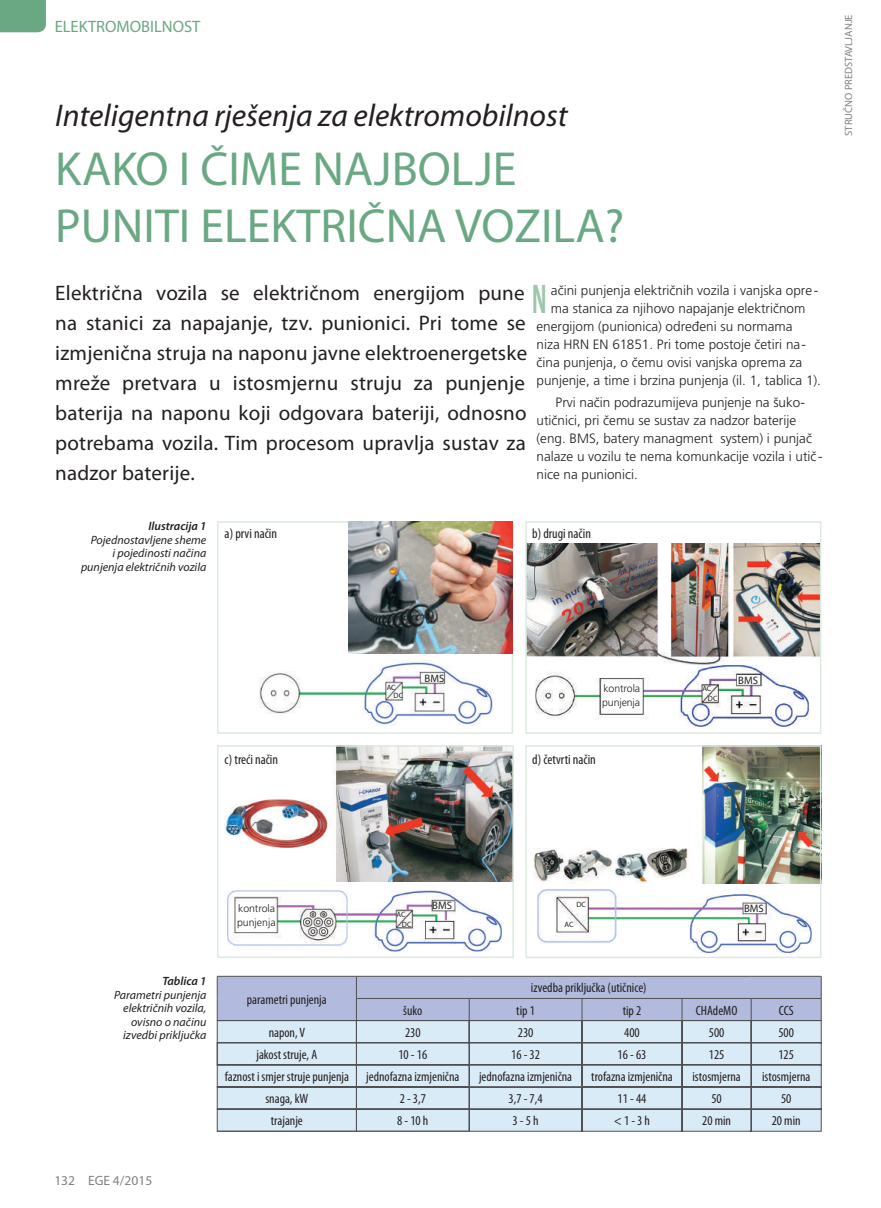
<style>
.page{position:relative;width:881px;height:1208px;background:#fff}
.page>*{position:absolute;margin:0;border:0;box-sizing:border-box;transform-origin:0 0}
.t1{font:900 48px/57.6px "Myriad Pro";color:#6aa883}
.t2{font:700 41.7px "Myriad Pro";color:#a0c5ad;scale:.5 1}
.t3{font:italic 31.5px "Myriad Pro";color:#231f20}
.t4{font:300 21px/30px "Myriad Pro";letter-spacing:.01em;color:#231f20}
.t5{font:16.5px "Myriad Pro";color:#6aa883}
.t6{font:condensed 13.8px "Myriad Pro";color:#231f20}
.t7{font:300 13.5px/18px "Frutiger LT Pro";color:#231f20}
.t8{font:condensed 13.5px "Myriad Pro";color:#231f20}
.t9{font:13.5px "Myriad Pro";color:#808285}
.t10{font:italic 12px/13.5px "Myriad Pro";color:#231f20;text-align:right}
.t11{font:italic 600 12px "Myriad Pro";color:#231f20}
.t12{font:300 condensed 10.8px "Myriad Pro";color:#231f20}
.t13{font:300 10.5px/13.8px "Frutiger LT Pro";letter-spacing:-.01em;color:#231f20}
.t14{font:300 10.5px "Myriad Pro";color:#808285}
.t15{font:300 condensed 7.65px/7.8px "Myriad Pro";letter-spacing:-.01em;color:#231f20}
.s1{font-weight:900}
</style>
<div class="page">
<svg style="left:217px;top:1064px;width:604px;height:67px;background:#cedde9"></svg>
<svg style="left:217px;top:976px;width:604px;height:88px;background:#bfcce3"></svg>
<hr style="left:217px;top:1042px;width:139px;height:1px;background:#505052">
<hr style="left:356px;top:1042px;width:113px;height:1px;background:#505052">
<hr style="left:469px;top:1042px;width:112px;height:1px;background:#505052">
<hr style="left:581px;top:1042px;width:100px;height:1px;background:#505052">
<hr style="left:681px;top:1042px;width:69px;height:1px;background:#505052">
<hr style="left:750px;top:1042px;width:71px;height:1px;background:#505052">
<hr style="left:217px;top:1064px;width:139px;height:1px;background:#505052">
<hr style="left:356px;top:1064px;width:113px;height:1px;background:#505052">
<hr style="left:217px;top:1086px;width:139px;height:1px;background:#505052">
<hr style="left:356px;top:1086px;width:113px;height:1px;background:#505052">
<hr style="left:217px;top:1108px;width:139px;height:1px;background:#505052">
<hr style="left:356px;top:1108px;width:113px;height:1px;background:#505052">
<hr style="left:217px;top:1131px;width:139px;height:1px;background:#505052">
<hr style="left:356px;top:1131px;width:113px;height:1px;background:#505052">
<img style="left:533px;top:748px;width:285px;height:135px">
<img style="left:537px;top:889px;width:274px;height:63px">
<div style="left:525px;top:745px;width:296px;height:213px;border:2px solid #dbeadf"></div>
<img style="left:259px;top:662px;width:235px;height:64px">
<div style="left:217px;top:521px;width:296px;height:213px;border:2px solid #dbeadf"></div>
<img style="left:348px;top:522px;width:164px;height:131px">
<img style="left:528px;top:543px;width:290px;height:121px">
<img style="left:535px;top:665px;width:273px;height:61px">
<div style="left:525px;top:521px;width:296px;height:213px;border:2px solid #dbeadf"></div>
<img style="left:224px;top:748px;width:286px;height:133px">
<img style="left:227px;top:890px;width:274px;height:61px">
<div style="left:217px;top:745px;width:296px;height:213px;border:2px solid #dbeadf"></div>
<svg style="left:0;top:0;width:46px;height:32px"></svg>
<p class="t5" style="left:55px;top:17px;width:147px">ELEKTROMOBILNOST</p>
<h3 class="t3" style="left:55px;top:96px;width:513px">Inteligentna rješenja za elektromobilnost</h3>
<h1 class="t1" style="left:55px;top:139px;width:570px">KAKO I ČIME NAJBOLJE<br>PUNITI ELEKTRIČNA VOZILA?</h1>
<p class="t4" style="left:55px;top:277px;width:473px">Električna vozila se električnom energijom pune na stanici za napajanje, tzv. punionici. Pri tome se izmjenična struja na naponu javne elektroenergetske mreže pretvara u istosmjernu struju za punjenje baterija na naponu koji odgovara bateriji, odnosno potrebama vozila. Tim procesom upravlja sustav za nadzor baterije.</p>
<h2 class="t2" style="left:531px;top:272px;width:30px">N</h2>
<p class="t7" style="left:550px;top:281px;width:269px">ačini punjenja električnih vozila i vanjska opre-</p>
<p class="t7" style="left:550px;top:299px;width:256px">ma stanica za njihovo napajanje električnom</p>
<p class="t7" style="left:536px;top:317px;width:257px">energijom (punionica) određeni su normama</p>
<p class="t7" style="left:536px;top:335px;width:271px">niza HRN EN 61851. Pri tome postoje četiri na-</p>
<p class="t7" style="left:536px;top:353px;width:267px">čina punjenja, o čemu ovisi vanjska oprema za</p>
<p class="t7" style="left:536px;top:371px;width:286px">punjenje, a time i brzina punjenja (il. 1, tablica 1).</p>
<p class="t7" style="left:536px;top:394px;width:287px;text-indent:19px">Prvi način podrazumijeva punjenje na šuko&shy;utičnici, pri čemu se sustav za nadzor baterije (eng. BMS, batery managment system) i punjač nalaze u vozilu te nema komunkacije vozila i utič - nice na punionici.</p>
<p class="t11" style="left:148px;top:518px;width:59px">Ilustracija 1</p>
<p class="t10" style="left:81px;top:533px;width:127px">Pojednostavljene sheme<br>i pojedinosti načina punjenja električnih vozila</p>
<p class="t6" style="left:224px;top:525px;width:54px">a) prvi način</p>
<p class="t6" style="left:532px;top:525px;width:60px">b) drugi način</p>
<p class="t14" style="left:841px;top:136px;width:123px;rotate:-90deg">STRUČNO PREDSTAVLJANJE</p>
<p class="t6" style="left:224px;top:751px;width:55px">c) treći način</p>
<p class="t15" style="left:393px;top:683px;width:11px;text-indent:-7px">AC<br>DC</p>
<p class="t12" style="left:424px;top:671px;width:21px">BMS</p>
<p class="t13" style="left:602px;top:681px;width:39px">kontrola punjenja</p>
<p class="t6" style="left:532px;top:751px;width:65px">d) četvrti način</p>
<p class="t15" style="left:707px;top:683px;width:11px;line-height:9.8px;text-indent:-6px">AC<br>DC</p>
<p class="t12" style="left:738px;top:673px;width:21px">BMS</p>
<p class="t13" style="left:237px;top:901px;width:40px">kontrola punjenja</p>
<p class="t12" style="left:432px;top:899px;width:21px">BMS</p>
<p class="t15" style="left:402px;top:909px;width:11px;line-height:9.9px;text-indent:-5px">AC<br>DC</p>
<p class="t15" style="left:576px;top:900px;width:11px">DC</p>
<p class="t15" style="left:564px;top:920px;width:10px">AC</p>
<p class="t12" style="left:743px;top:901px;width:21px">BMS</p>
<p class="t11" style="left:162px;top:973px;width:46px">Tablica 1</p>
<p class="t10" style="left:114px;top:987px;width:94px">Parametri punjenja električnih vozila, ovisno o načinu izvedbi priključka</p>
<p class="t8" style="left:247px;top:991px;width:81px">parametri punjenja</p>
<p class="t8" style="left:530px;top:979px;width:117px">izvedba priključka (utičnice)</p>
<p class="t8" style="left:403px;top:1002px;width:21px">šuko</p>
<p class="t8" style="left:516px;top:1002px;width:20px">tip 1</p>
<p class="t8" style="left:622px;top:1002px;width:20px">tip 2</p>
<p class="t8" style="left:695px;top:1002px;width:43px">CHAdeMO</p>
<p class="t8" style="left:778px;top:1002px;width:16px">CCS</p>
<p class="t8" style="left:268px;top:1024px;width:38px">napon, V</p>
<p class="t8" style="left:405px;top:1024px;width:17px">230</p>
<p class="t8" style="left:517px;top:1024px;width:17px">230</p>
<p class="t8" style="left:624px;top:1024px;width:17px">400</p>
<p class="t8" style="left:708px;top:1024px;width:17px">500</p>
<p class="t8" style="left:778px;top:1024px;width:17px">500</p>
<p class="t8" style="left:256px;top:1046px;width:62px">jakost struje, A</p>
<p class="t8" style="left:398px;top:1046px;width:30px">10 - 16</p>
<p class="t8" style="left:511px;top:1046px;width:30px">16 - 32</p>
<p class="t8" style="left:617px;top:1046px;width:30px">16 - 63</p>
<p class="t8" style="left:708px;top:1046px;width:17px">125</p>
<p class="t8" style="left:778px;top:1046px;width:17px">125</p>
<p class="t8" style="left:224px;top:1068px;width:126px">faznost i smjer struje punjenja</p>
<p class="t8" style="left:366px;top:1068px;width:95px">jednofazna izmjenična</p>
<p class="t8" style="left:479px;top:1068px;width:95px">jednofazna izmjenična</p>
<p class="t8" style="left:591px;top:1068px;width:83px">trofazna izmjenična</p>
<p class="t8" style="left:692px;top:1068px;width:50px">istosmjerna</p>
<p class="t8" style="left:761px;top:1068px;width:50px">istosmjerna</p>
<p class="t8" style="left:265px;top:1090px;width:44px">snaga, kW</p>
<p class="t8" style="left:399px;top:1090px;width:28px">2 - 3,7</p>
<p class="t8" style="left:508px;top:1090px;width:36px">3,7 - 7,4</p>
<p class="t8" style="left:617px;top:1090px;width:30px">11 - 44</p>
<p class="t8" style="left:711px;top:1090px;width:12px">50</p>
<p class="t8" style="left:780px;top:1090px;width:12px">50</p>
<p class="t8" style="left:271px;top:1112px;width:33px">trajanje</p>
<p class="t8" style="left:397px;top:1112px;width:33px">8 - 10 h</p>
<p class="t8" style="left:512px;top:1112px;width:27px">3 - 5 h</p>
<p class="t8" style="left:613px;top:1112px;width:38px">&lt; 1 - 3 h</p>
<p class="t8" style="left:702px;top:1112px;width:30px">20 min</p>
<p class="t8" style="left:771px;top:1112px;width:30px">20 min</p>
<p class="t9" style="left:54px;top:1172px;width:99px"><span class="s1">132</span> EGE 4/2015</p>
</div>
